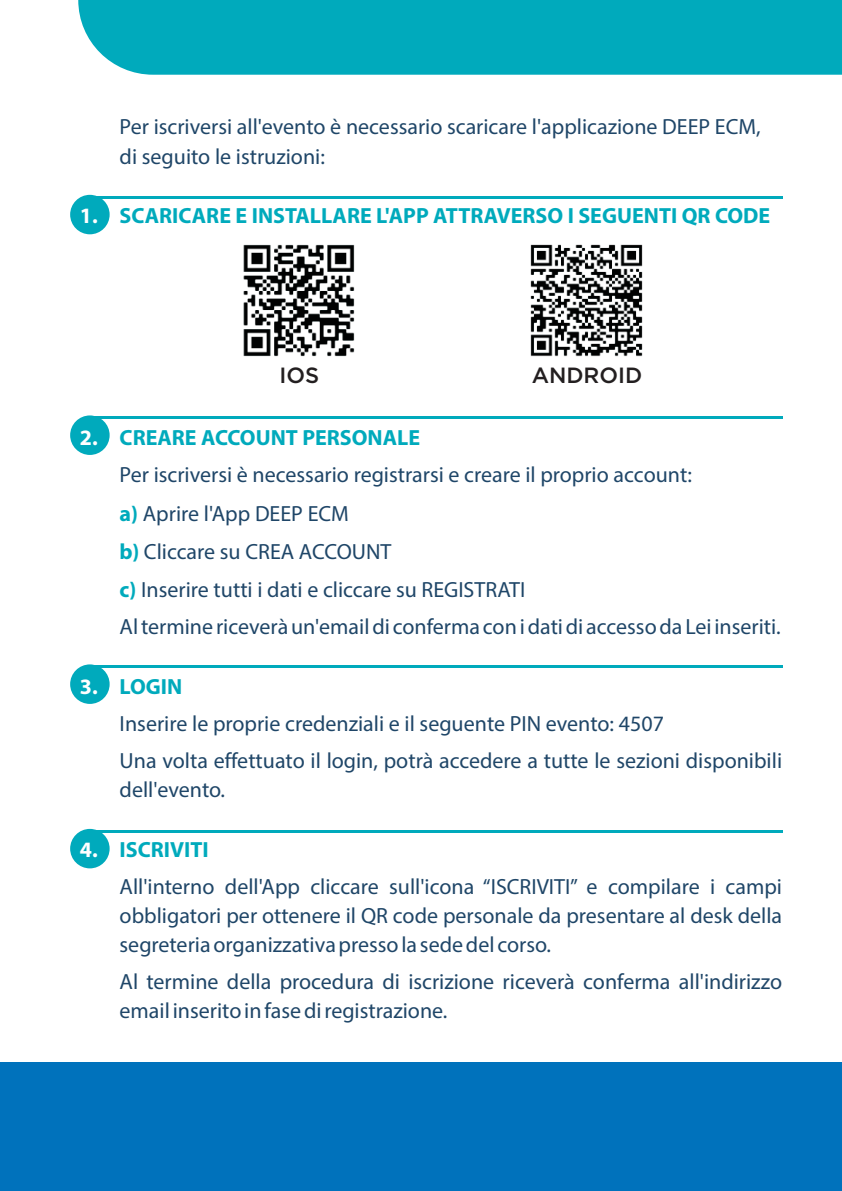
<style>
.page{position:relative;width:842px;height:1191px;background:#fff}
.page>*{position:absolute;margin:0;border:0;box-sizing:border-box;transform-origin:0 0}
.t1{font:22px/29px "Myriad Pro";color:#1f4668}
.t2{font:700 22px "Myriad Pro";color:#00aabc}
.t3{font:500 22px "Gotham";color:#231f20}
.t4{font:700 22px "Myriad Pro";color:#fff}
.s1{font-weight:700;color:#00aabc}
</style>
<div class="page">
<img style="left:243px;top:244px;width:112px;height:113px">
<img style="left:530px;top:244px;width:113px;height:113px">
<div style="left:0;top:1063px;width:842px;height:128px;background:#0072bc"></div>
<hr style="left:88px;top:196px;width:694px;height:2px;background:#00aabc">
<hr style="left:88px;top:417px;width:694px;height:2px;background:#00aabc">
<hr style="left:88px;top:665px;width:694px;height:3px;background:#00aabc">
<hr style="left:88px;top:830px;width:694px;height:2px;background:#00aabc">
<div style="left:70px;top:195px;width:40px;height:39px;background:#00aabc;border-radius:50%"></div>
<div style="left:70px;top:415px;width:40px;height:40px;background:#00aabc;border-radius:50%"></div>
<div style="left:70px;top:664px;width:40px;height:40px;background:#00aabc;border-radius:50%"></div>
<div style="left:70px;top:829px;width:40px;height:39px;background:#00aabc;border-radius:50%"></div>
<div style="left:78px;top:0;width:764px;height:75px;background:#00aabc"></div>
<p class="t4" style="left:80px;top:207px;width:19px">1.</p>
<p class="t1" style="left:120px;top:114px;width:643px">Per iscriversi all'evento è necessario scaricare l'applicazione DEEP ECM, di seguito le istruzioni:</p>
<p class="t2" style="left:120px;top:207px;width:652px">SCARICARE E INSTALLARE L'APP ATTRAVERSO I SEGUENTI QR CODE</p>
<p class="t3" style="left:280px;top:366px;width:41px">IOS</p>
<p class="t3" style="left:532px;top:366px;width:112px">ANDROID</p>
<p class="t4" style="left:80px;top:429px;width:19px">2.</p>
<p class="t2" style="left:120px;top:429px;width:302px">CREARE ACCOUNT PERSONALE</p>
<p class="t1" style="left:120px;top:458px;width:663px;line-height:37.8px">Per iscriversi è necessario registrarsi e creare il proprio account:<br><span class="s1">a)</span> Aprire l'App DEEP ECM<br><span class="s1">b)</span> Cliccare su CREA ACCOUNT<br><span class="s1">c)</span> Inserire tutti i dati e cliccare su REGISTRATI<br>Al termine riceverà un'email di conferma con i dati di accesso da Lei inseriti.</p>
<p class="t4" style="left:80px;top:677px;width:19px">3.</p>
<p class="t2" style="left:120px;top:677px;width:64px">LOGIN</p>
<p class="t1" style="left:120px;top:707px;width:664px;line-height:37px">Inserire le proprie credenziali e il seguente PIN evento: 4507<br>Una volta effettuato il login, potrà accedere a tutte le sezioni disponibili</p>
<p class="t1" style="left:120px;top:777px;width:107px">dell'evento.</p>
<p class="t4" style="left:80px;top:840px;width:19px">4.</p>
<p class="t2" style="left:120px;top:840px;width:91px">ISCRIVITI</p>
<p class="t1" style="left:120px;top:874px;width:664px;text-align:justify">All'interno dell'App cliccare sull'icona “ISCRIVITI” e compilare i campi obbligatori per ottenere il QR code personale da presentare al desk della segreteria organizzativa presso la sede del corso.</p>
<p class="t1" style="left:120px;top:969px;width:664px">Al termine della procedura di iscrizione riceverà conferma all'indirizzo email inserito in fase di registrazione.</p>
</div>
